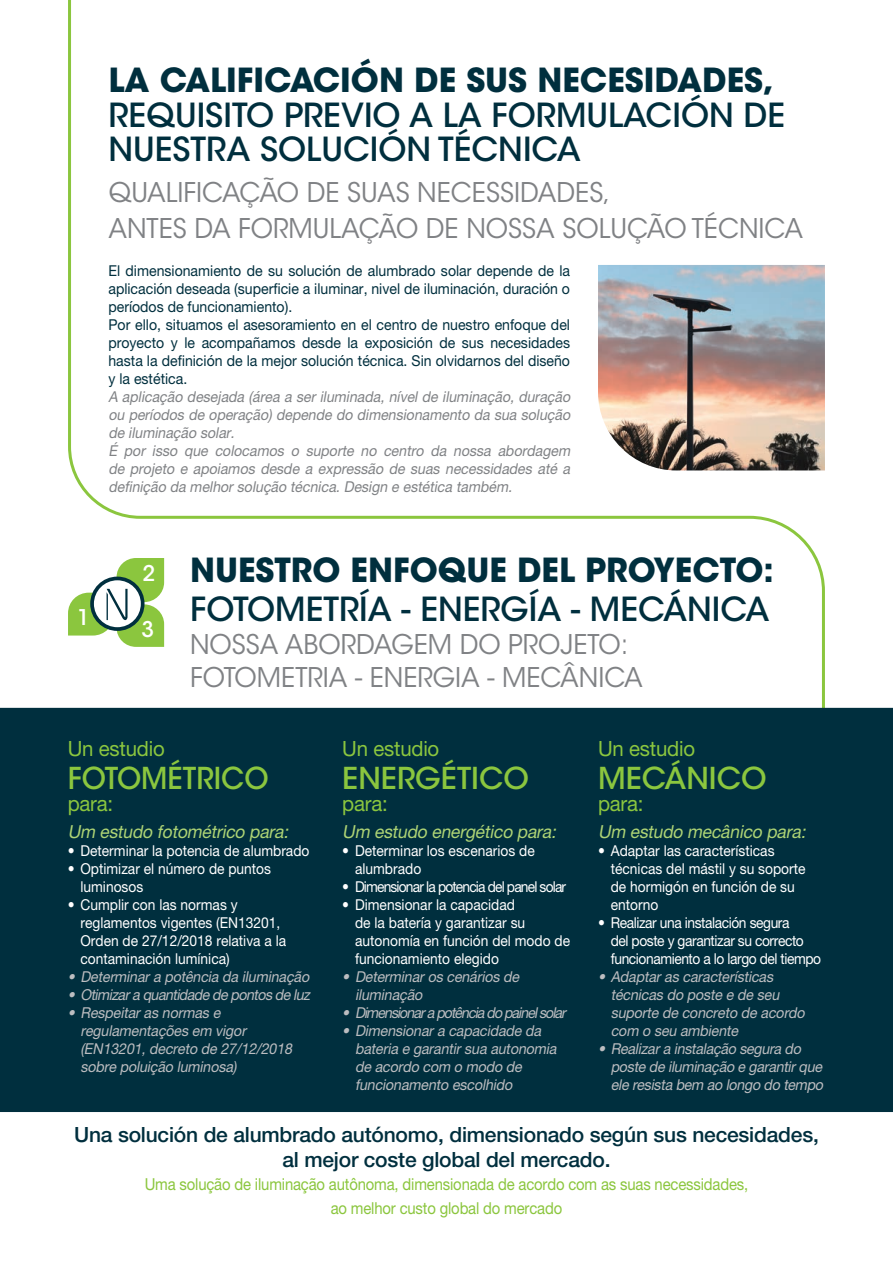
<style>
.page{position:relative;width:893px;height:1263px;background:#fff}
.page>*{position:absolute;margin:0;border:0;box-sizing:border-box;transform-origin:0 0}
.t1{font:500 33px/34.5px "ITC Avant Garde Std";color:#002f3e}
.t2{font:700 33px "ITC Avant Garde Std";color:#002f3e}
.t3{font:500 30px "ITC Avant Garde Std";color:#8bc63e}
.t4{font:500 30px "ITC Avant Garde Std";color:#8bc63e;scale:.95 1}
.t5{font:27px/36px "ITC Avant Garde Std";color:#808285}
.t6{font:500 21.45px "ITC Avant Garde Std";color:#fff}
.t7{font:500 21px/25.2px "Helvetica Neue LT Std";letter-spacing:-.01em;color:#002f3e;text-align:center}
.t8{font:21px "Helvetica Neue LT Pro";letter-spacing:-.01em;color:#8bc63e}
.t9{font:italic 18px "Helvetica Neue LT Pro";color:#aed475}
.t10{font:16.5px "Helvetica Neue LT Pro";letter-spacing:-.01em;color:#8bc63e;scale:.9 1}
.t11{font:italic 15px/18px "Helvetica Neue LT Pro";color:#bcbdc0;scale:.95 1}
.t12{font:15px/18px "Helvetica Neue LT Pro";color:#fff;scale:.92 1}
.t13{font:15px/18px "Helvetica Neue LT Pro";color:#002f3e;text-align:justify;scale:.94 1}
.t14{font:italic 15px/18px "Helvetica Neue LT Pro";color:#808285;text-align:justify;scale:.94 1}
.t15{font:15px/18px "Helvetica Neue LT Pro";letter-spacing:-.03em;color:#fff;scale:.92 1}
.t16{font:15px "Helvetica Neue LT Pro";letter-spacing:-.06em;color:#fff;scale:.92 1}
.s1{font-weight:700}
</style>
<div class="page">
<svg style="left:67px;top:0;width:759px;height:708px"></svg>
<div style="left:0;top:708px;width:893px;height:404px;background:#002f3e"></div>
<svg style="left:68px;top:558px;width:96px;height:89px"></svg>
<p class="t1" style="left:108px;top:63px;width:678px"><span class="s1">LA CALIFICACIÓN DE SUS NECESIDADES,<br></span>REQUISITO PREVIO A LA FORMULACIÓN DE<br>NUESTRA SOLUCIÓN TÉCNICA</p>
<p class="t5" style="left:108px;top:174px;width:696px">QUALIFICAÇÃO DE SUAS NECESSIDADES,<br>ANTES DA FORMULAÇÃO DE NOSSA SOLUÇÃO TÉCNICA</p>
<p class="t13" style="left:108px;top:261px;width:493px">El dimensionamiento de su solución de alumbrado solar depende de la aplicación deseada (superficie a iluminar, nivel de iluminación, duración o períodos de funcionamiento).</p>
<p class="t13" style="left:108px;top:315px;width:493px">Por ello, situamos el asesoramiento en el centro de nuestro enfoque del proyecto y le acompañamos desde la exposición de sus necesidades hasta la definición de la mejor solución técnica. Sin olvidarnos del diseño y la estética.</p>
<p class="t14" style="left:108px;top:387px;width:496px">A aplicação desejada (área a ser iluminada, nível de iluminação, duração ou períodos de operação) depende do dimensionamento da sua solução de iluminação solar.</p>
<p class="t14" style="left:108px;top:441px;width:496px">É por isso que colocamos o suporte no centro da nossa abordagem de projeto e apoiamos desde a expressão de suas necessidades até a definição da melhorsolução técnica.Design e estética também.</p>
<p class="t6" style="left:77px;top:604px;width:14px">1</p>
<p class="t6" style="left:142px;top:559px;width:14px">2</p>
<p class="t6" style="left:142px;top:616px;width:14px">3</p>
<p class="t2" style="left:190px;top:549px;width:585px">NUESTRO ENFOQUE DEL PROYECTO:</p>
<p class="t1" style="left:190px;top:592px;width:581px">FOTOMETRÍA - ENERGÍA - MECÁNICA</p>
<p class="t5" style="left:190px;top:626px;width:440px">NOSSA ABORDAGEM DO PROJETO:</p>
<p class="t5" style="left:190px;top:659px;width:454px">FOTOMETRIA - ENERGIA - MECÂNICA</p>
<p class="t8" style="left:68px;top:736px;width:99px">Un estudio</p>
<p class="t4" style="left:68px;top:759px;width:213px">FOTOMÉTRICO</p>
<p class="t8" style="left:68px;top:791px;width:47px">para:</p>
<p class="t9" style="left:68px;top:821px;width:226px">Um estudo fotométrico para:</p>
<p class="t12" style="left:68px;top:842px;width:264px">• Determinar la potencia de alumbrado</p>
<p class="t12" style="left:80px;top:860px;width:209px;text-indent:-13px">• Optimizar el número de puntos luminosos</p>
<p class="t12" style="left:80px;top:896px;width:225px;text-indent:-13px">• Cumplir con las normas y reglamentos vigentes (EN13201,<br>Orden de 27/12/2018 relativa a la contaminación lumínica)</p>
<p class="t11" style="left:68px;top:968px;width:259px">• Determinara potência da iluminação</p>
<p class="t11" style="left:68px;top:986px;width:260px">• Otimizara quantidade de pontosde luz</p>
<p class="t11" style="left:80px;top:1004px;width:228px;text-indent:-13px">• Respeitaras normas e regulamentações em vigor (EN13201,decreto de 27/12/2018 sobre poluição luminosa)</p>
<p class="t8" style="left:598px;top:736px;width:99px">Un estudio</p>
<p class="t3" style="left:598px;top:759px;width:170px">MECÁNICO</p>
<p class="t8" style="left:598px;top:791px;width:47px">para:</p>
<p class="t9" style="left:598px;top:821px;width:213px">Um estudo mecânico para:</p>
<p class="t12" style="left:611px;top:842px;width:213px;text-indent:-13px">• Adaptar las características técnicas del mástil y su soporte de hormigón en función de su entorno</p>
<p class="t15" style="left:611px;top:914px;width:230px;text-indent:-13px">• Realizar una instalación segura<br>del poste y garantizar su correcto funcionamiento a lo largo del tiempo</p>
<p class="t11" style="left:611px;top:968px;width:209px;text-indent:-13px">• Adaptaras características técnicas do poste e de seu suporte de concreto de acordo com o seu ambiente</p>
<p class="t11" style="left:611px;top:1040px;width:228px;text-indent:-13px">• Realizara instalação segura do poste de iluminação e garantirque ele resista bem ao longo do tempo</p>
<p class="t7" style="left:74px;top:1121px;width:746px">Una solución de alumbrado autónomo, dimensionado según sus necesidades, al mejor coste global del mercado.</p>
<p class="t10" style="left:145px;top:1174px;width:672px">Uma solução de iluminação autônoma, dimensionada de acordo com as suas necessidades,</p>
<p class="t10" style="left:331px;top:1198px;width:259px">ao melhor custo global do mercado</p>
<p class="t8" style="left:342px;top:736px;width:99px">Un estudio</p>
<p class="t3" style="left:342px;top:759px;width:188px">ENERGÉTICO</p>
<p class="t8" style="left:342px;top:791px;width:47px">para:</p>
<p class="t9" style="left:342px;top:821px;width:219px">Um estudo energético para:</p>
<p class="t12" style="left:355px;top:842px;width:197px;text-indent:-13px">• Determinar los escenarios de alumbrado</p>
<p class="t16" style="left:342px;top:878px;width:245px">• Dimensionar la potencia del panel solar</p>
<p class="t12" style="left:355px;top:896px;width:235px;text-indent:-13px">• Dimensionar la capacidad<br>de la batería y garantizar su autonomía en función del modo de funcionamiento elegido</p>
<p class="t11" style="left:355px;top:968px;width:178px;text-indent:-13px">• Determinaros cenários de iluminação</p>
<p class="t11" style="left:342px;top:1004px;width:240px">• Dimensionarapotênciadopainelsolar</p>
<p class="t11" style="left:355px;top:1022px;width:217px;text-indent:-13px">• Dimensionara capacidade da bateria e garantirsua autonomia de acordo com o modo de funcionamento escolhido</p>
</div>
